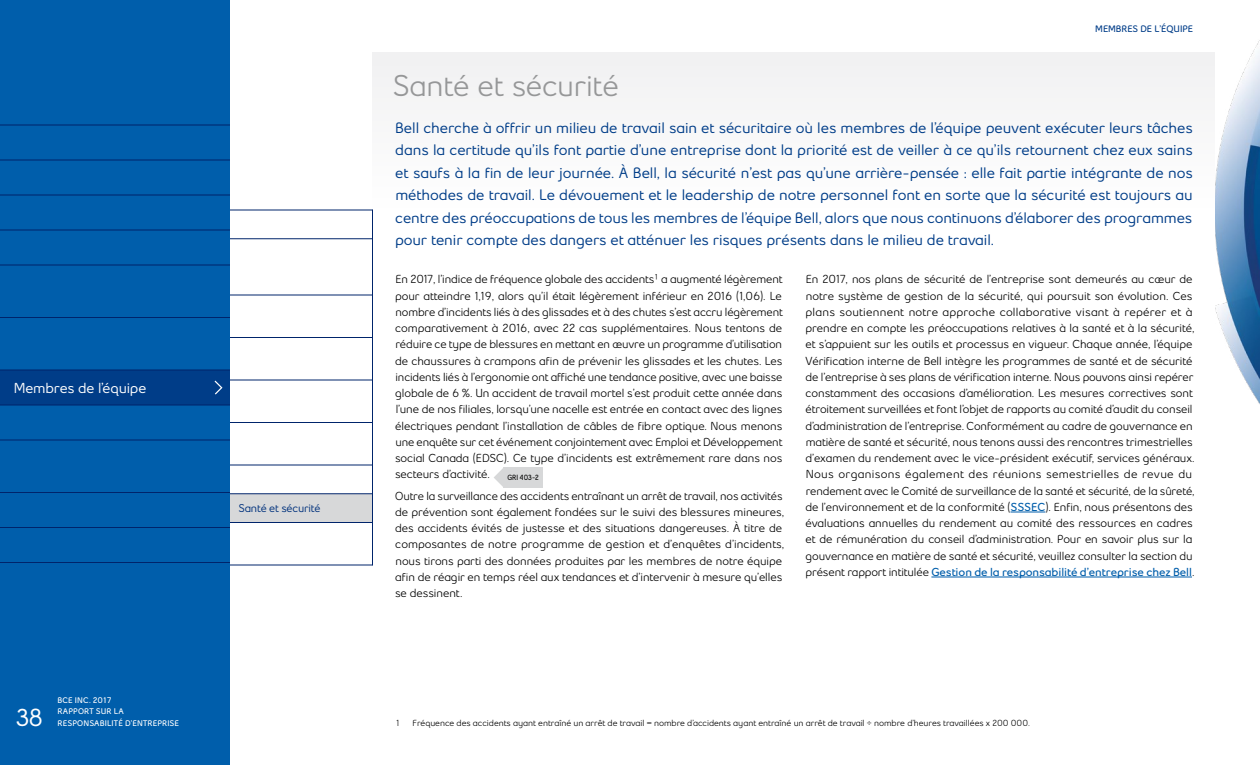
<style>
.page{position:relative;width:1260px;height:765px;background:#fff}
.page>*{position:absolute;margin:0;border:0;box-sizing:border-box;transform-origin:0 0}
.H2{font:30px "Bell Slim OT2018";letter-spacing:-.005em;color:#969798}
.t1{font:600 24.38px "Bell Slim OT2018";color:#fff}
.INTRO{font:600 15px/22.5px "Bell Slim OT2018";letter-spacing:-.005em;color:#003d88;text-align:justify}
.t2{font:600 14.38px "Bell Slim OT2018";letter-spacing:-.01em;color:#fff}
.TEXTE{font:11.5px/16.2px "Bell Slim OT2018";letter-spacing:-.005em;color:#000}
.t3{font:600 11.25px "Bell Slim OT2018";letter-spacing:-.015em;color:#00317c}
.t4{font:700 9.38px "Bell Slim OT2018";color:#003d88}
.tx_notes_manuel{font:8.75px "Bell Slim OT2018";letter-spacing:-.005em;color:#000}
.t5{font:700 8.12px/11.9px "Bell Slim OT2018";letter-spacing:.015em;color:#fff}
.t6{font:700 7.5px "Bell Slim OT2018";color:#000;scale:.9 1}
.s1{font-weight:700;color:#005eab}
</style>
<div class="page">
<div style="left:0;top:0;width:230px;height:765px;background:#005eab"></div>
<img style="left:1215px;top:40px;width:45px;height:365px">
<div style="left:372px;top:52px;width:843px;height:156px;background:#f1f1f2"></div>
<hr style="left:1011px;top:512px;width:34px;height:1px;background:#005eab">
<hr style="left:931px;top:577px;width:261px;height:1px;background:#005eab">
<svg style="left:494px;top:467px;width:10px;height:21px"></svg>
<div style="left:504px;top:467px;width:39px;height:21px;background:#d7d8d9"></div>
<div style="left:230px;top:494px;width:142px;height:28px;background:#d7d8d9"></div>
<hr style="left:230px;top:210px;width:142px;height:1px;background:#00246b">
<hr style="left:230px;top:238px;width:142px;height:1px;background:#00246b">
<hr style="left:230px;top:295px;width:142px;height:1px;background:#00246b">
<hr style="left:230px;top:337px;width:142px;height:1px;background:#00246b">
<hr style="left:230px;top:380px;width:142px;height:1px;background:#00246b">
<hr style="left:230px;top:422px;width:142px;height:1px;background:#00246b">
<hr style="left:230px;top:465px;width:142px;height:1px;background:#00246b">
<hr style="left:230px;top:493px;width:142px;height:1px;background:#00246b">
<hr style="left:230px;top:522px;width:142px;height:1px;background:#00246b">
<hr style="left:230px;top:565px;width:142px;height:1px;background:#00246b">
<hr style="left:372px;top:210px;width:1px;height:355px;background:#00246b">
<div style="left:0;top:370px;width:230px;height:35px;background:#003d88"></div>
<svg style="left:215px;top:381px;width:7px;height:14px"></svg>
<hr style="left:0;top:125px;width:230px;height:1px;background:#00246b">
<hr style="left:0;top:160px;width:230px;height:1px;background:#00246b">
<hr style="left:0;top:195px;width:230px;height:1px;background:#00246b">
<hr style="left:0;top:230px;width:230px;height:1px;background:#00246b">
<hr style="left:0;top:265px;width:230px;height:1px;background:#00246b">
<hr style="left:0;top:317px;width:230px;height:1px;background:#00246b">
<hr style="left:0;top:370px;width:230px;height:1px;background:#00246b">
<hr style="left:0;top:405px;width:230px;height:1px;background:#00246b">
<hr style="left:0;top:440px;width:230px;height:1px;background:#00246b">
<hr style="left:0;top:492px;width:230px;height:1px;background:#00246b">
<hr style="left:0;top:527px;width:230px;height:1px;background:#00246b">
<hr style="left:0;top:562px;width:230px;height:1px;background:#00246b">
<p class="t2" style="left:14px;top:379px;width:134px">Membres de l’équipe</p>
<p class="t3" style="left:239px;top:501px;width:83px">Santé et sécurité</p>
<h2 class="t1" style="left:15px;top:703px;width:30px">38</h2>
<p class="t5" style="left:58px;top:694px;width:123px">BCE INC. 2017<br>RAPPORT SUR LA<br>RESPONSABILITÉ D’ENTREPRISE</p>
<p class="H2" style="left:392px;top:67px;width:228px">Santé et sécurité</p>
<p class="t4" style="left:1095px;top:22px;width:15px">Membres</p>
<p class="t4" style="left:1141px;top:22px;width:27px">de l’équipe</p>
<p class="INTRO" style="left:395px;top:116px;width:799px">Bell cherche à offrir un milieu de travail sain et sécuritaire où les membres de l’équipe peuvent exécuter leurs tâches dans la certitude qu’ils font partie d’une entreprise dont la priorité est de veiller à ce qu’ils retournent chez eux sains et saufs à la fin de leur journée. À Bell, la sécurité n’est pas qu’une arrière-pensée : elle fait partie intégrante de nos méthodes de travail. Le dévouement et le leadership de notre personnel font en sorte que la sécurité est toujours au centre des préoccupations de tous les membres de l’équipe Bell, alors que nous continuons d’élaborer des programmes pour tenir compte des dangers et atténuer les risques présents dans le milieu de travail.</p>
<p class="TEXTE" style="left:395px;top:271px;width:389px;text-align:justify">En 2017, l’indice de fréquence globale des accidents1 a augmenté légèrement pour atteindre 1,19, alors qu’il était légèrement inférieur en 2016 (1,06). Le nombre d’incidents liés à des glissades et à des chutes s’est accru légèrement comparativement à 2016, avec 22 cas supplémentaires. Nous tentons de réduire ce type de blessures en mettant en œuvre un programme d’utilisation de chaussures à crampons afin de prévenir les glissades et les chutes. Les incidents liés à l’ergonomie ont affiché une tendance positive, avec une baisse globale de 6 %. Un accident de travail mortel s’est produit cette année dans l’une de nos filiales, lorsqu’une nacelle est entrée en contact avec des lignes électriques pendant l’installation de câbles de fibre optique. Nous menons une enquête sur cet événement conjointement avec Emploi et Développement social Canada (EDSC). Ce type d’incidents est extrêmement rare dans nos secteurs d’activité.</p>
<p class="TEXTE" style="left:395px;top:487px;width:391px">Outre la surveillance des accidents entraînant un arrêt de travail, nos activités de prévention sont également fondées sur le suivi des blessures mineures, des accidents évités de justesse et des situations dangereuses. À titre de composantes de notre programme de gestion et d’enquêtes d’incidents, nous tirons parti des données produites par les membres de notre équipe afin de réagir en temps réel aux tendances et d’intervenir à mesure qu’elles se dessinent.</p>
<p class="t6" style="left:507px;top:473px;width:37px">GRI 403-2</p>
<p class="TEXTE" style="left:805px;top:271px;width:391px">En 2017, nos plans de sécurité de l’entreprise sont demeurés au cœur de notre système de gestion de la sécurité, qui poursuit son évolution. Ces plans soutiennent notre approche collaborative visant à repérer et à prendre en compte les préoccupations relatives à la santé et à la sécurité, et s’appuient sur les outils et processus en vigueur. Chaque année, l’équipe Vérification interne de Bell intègre les programmes de santé et de sécurité de l’entreprise à ses plans de vérification interne. Nous pouvons ainsi repérer constamment des occasions d’amélioration. Les mesures correctives sont étroitement surveillées et font l’objet de rapports au comité d’audit du conseil d’administration de l’entreprise. Conformément au cadre de gouvernance en matière de santé et sécurité, nous tenons aussi des rencontres trimestrielles d’examen du rendement avec le vice-président exécutif, services généraux.<br>Nous organisons également des réunions semestrielles de revue du rendement avec le Comité de surveillance de la santé et sécurité, de la sûreté, de l’environnement et de la conformité (<span class="s1">SSSEC</span>). Enfin, nous présentons des évaluations annuelles du rendement au comité des ressources en cadres et de rémunération du conseil d’administration. Pour en savoir plus sur la gouvernance en matière de santé et sécurité, veuillez consulter la section du présent rapport intitulée <span class="s1">Gestion de la responsabilité d’entreprise chez Bell</span>.</p>
<p class="tx_notes_manuel" style="left:395px;top:718px;width:7px">1</p>
<p class="tx_notes_manuel" style="left:413px;top:718px;width:619px">Fréquence des accidents ayant entraîné un arrêt de travail = nombre d’accidents ayant entraîné un arrêt de travail ÷ nombre d’heures travaillées x 200 000.</p>
</div>
